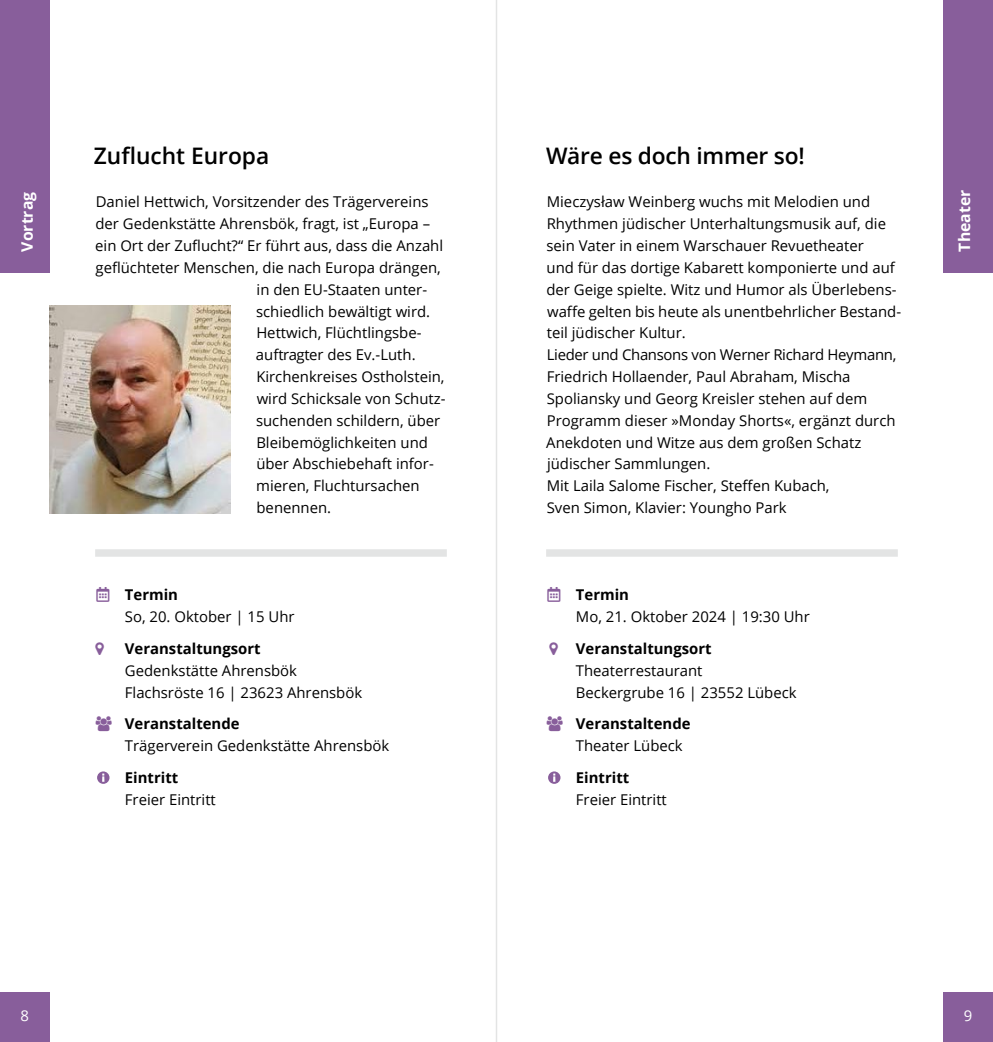
<style>
.page{position:relative;width:993px;height:1042px;background:#fff}
.page>*{position:absolute;margin:0;border:0;box-sizing:border-box;transform-origin:0 0}
.HL_Headline_3_-_14_6{font:600 22.75px "Open Sans";letter-spacing:-.005em;color:#000}
.HL_Headline_4_-_10_5{font:700 15.75px "Open Sans";color:#fff}
.HL_Fließtext_8_5_4_4{font:14.88px/21.9px "Open Sans";color:#000}
.HL_Fließtext_8_5_4_4-2{font:700 14.88px/21.9px "Open Sans";color:#000}
.HL_Fließtext_8_5_4_4-3{font:14.88px "Open Sans";color:#fff}
.s1{color:#885e9b}
.s2{font-weight:700}
.s3{font-weight:400}
</style>
<div class="page">
<hr style="left:495px;top:0;width:2px;height:1042px;background:#e3e4e4">
<div style="left:943px;top:0;width:49px;height:273px;background:#885e9b"></div>
<div style="left:943px;top:992px;width:49px;height:50px;background:#885e9b"></div>
<div style="left:0;top:992px;width:50px;height:50px;background:#885e9b"></div>
<div style="left:0;top:0;width:50px;height:273px;background:#885e9b"></div>
<svg style="left:548px;top:771px;width:12px;height:13px"></svg>
<svg style="left:97px;top:771px;width:12px;height:13px"></svg>
<div style="left:95px;top:549px;width:351px;height:8px;background:#e3e4e4"></div>
<div style="left:546px;top:549px;width:351px;height:8px;background:#e3e4e4"></div>
<img style="left:50px;top:305px;width:181px;height:208px">
<p class="HL_Headline_4_-_10_5" style="left:16px;top:252px;width:61px;rotate:-90deg">Vortrag</p>
<p class="HL_Headline_3_-_14_6" style="left:94px;top:140px;width:177px">Zuflucht Europa</p>
<p class="HL_Fließtext_8_5_4_4" style="left:96px;top:191px;width:334px">Daniel Hettwich, Vorsitzender des Trägervereins</p>
<p class="HL_Fließtext_8_5_4_4" style="left:95px;top:212px;width:336px">der Gedenkstätte Ahrensbök, fragt, ist „Europa –</p>
<p class="HL_Fließtext_8_5_4_4" style="left:95px;top:234px;width:349px">ein Ort der Zuflucht?“ Er führt aus, dass die Anzahl</p>
<p class="HL_Fließtext_8_5_4_4" style="left:95px;top:256px;width:347px">geflüchteter Menschen, die nach Europa drängen,</p>
<p class="HL_Fließtext_8_5_4_4" style="left:256px;top:278px;width:172px">in den EU-Staaten unter-</p>
<p class="HL_Fließtext_8_5_4_4" style="left:256px;top:300px;width:175px">schiedlich bewältigt wird.</p>
<p class="HL_Fließtext_8_5_4_4" style="left:256px;top:322px;width:167px">Hettwich, Flüchtlingsbe-</p>
<p class="HL_Fließtext_8_5_4_4" style="left:256px;top:343px;width:161px">auftragter des Ev.-Luth.</p>
<p class="HL_Fließtext_8_5_4_4" style="left:256px;top:365px;width:190px">Kirchenkreises Ostholstein,</p>
<p class="HL_Fließtext_8_5_4_4" style="left:256px;top:387px;width:190px">wird Schicksale von Schutz-</p>
<p class="HL_Fließtext_8_5_4_4" style="left:256px;top:409px;width:186px">suchenden schildern, über</p>
<p class="HL_Fließtext_8_5_4_4" style="left:256px;top:431px;width:173px">Bleibemöglichkeiten und</p>
<p class="HL_Fließtext_8_5_4_4" style="left:256px;top:453px;width:179px">über Abschiebehaft infor-</p>
<p class="HL_Fließtext_8_5_4_4" style="left:256px;top:474px;width:165px">mieren, Fluchtursachen</p>
<p class="HL_Fließtext_8_5_4_4" style="left:256px;top:496px;width:76px">benennen.</p>
<p class="HL_Fließtext_8_5_4_4" style="left:125px;top:584px;width:171px;text-indent:-28px"><span class="s1">●■●▼</span> <span class="s2">Termin<br></span>So, 20. Oktober | 15 Uhr</p>
<p class="HL_Fließtext_8_5_4_4" style="left:125px;top:637px;width:239px"><span class="s2">Veranstaltungsort<br></span>Gedenkstätte Ahrensbök<br>Flachsröste 16 | 23623 Ahrensbök</p>
<p class="HL_Fließtext_8_5_4_4" style="left:125px;top:712px;width:266px"><span class="s2">Veranstaltende<br></span>Trägerverein Gedenkstätte Ahrensbök</p>
<p class="HL_Fließtext_8_5_4_4" style="left:125px;top:766px;width:92px"><span class="s2">Eintritt<br></span>Freier Eintritt</p>
<p class="HL_Fließtext_8_5_4_4-3" style="left:21px;top:1005px;width:10px">8</p>
<p class="HL_Headline_3_-_14_6" style="left:546px;top:140px;width:260px">Wäre es doch immer so!</p>
<p class="HL_Fließtext_8_5_4_4" style="left:546px;top:191px;width:355px">Mieczysław Weinberg wuchs mit Melodien und Rhythmen jüdischer Unterhaltungsmusik auf, die sein Vater in einem Warschauer Revuetheater<br>und für das dortige Kabarett komponierte und auf der Geige spielte. Witz und Humor als Überlebens&shy;waffe gelten bis heute als unentbehrlicher Bestand&shy;teil jüdischer Kultur.</p>
<p class="HL_Fließtext_8_5_4_4" style="left:546px;top:343px;width:351px">Lieder und Chansons von Werner Richard Heymann, Friedrich Hollaender, Paul Abraham, Mischa Spoliansky und Georg Kreisler stehen auf dem Programm dieser »Monday Shorts«, ergänzt durch Anekdoten und Witze aus dem großen Schatz jüdischer Sammlungen.</p>
<p class="HL_Fließtext_8_5_4_4" style="left:546px;top:474px;width:284px">Mit Laila Salome Fischer, Steffen Kubach,<br>Sven Simon, Klavier: Youngho Park</p>
<p class="HL_Fließtext_8_5_4_4" style="left:575px;top:584px;width:235px;text-indent:-28px"><span class="s1">●■●▼</span> <span class="s2">Termin<br></span>Mo, 21. Oktober 2024 | 19:30 Uhr</p>
<p class="HL_Fließtext_8_5_4_4" style="left:575px;top:637px;width:222px"><span class="s2">Veranstaltungsort<br></span>Theaterrestaurant<br>Beckergrube 16 | 23552 Lübeck</p>
<p class="HL_Fließtext_8_5_4_4-2" style="left:575px;top:713px;width:116px">Veranstaltende<br><span class="s3">Theater Lübeck</span></p>
<p class="HL_Fließtext_8_5_4_4" style="left:575px;top:766px;width:92px"><span class="s2">Eintritt<br></span>Freier Eintritt</p>
<p class="HL_Headline_4_-_10_5" style="left:953px;top:252px;width:63px;rotate:-90deg">Theater</p>
<p class="HL_Fließtext_8_5_4_4-3" style="left:963px;top:1005px;width:10px">9</p>
</div>
